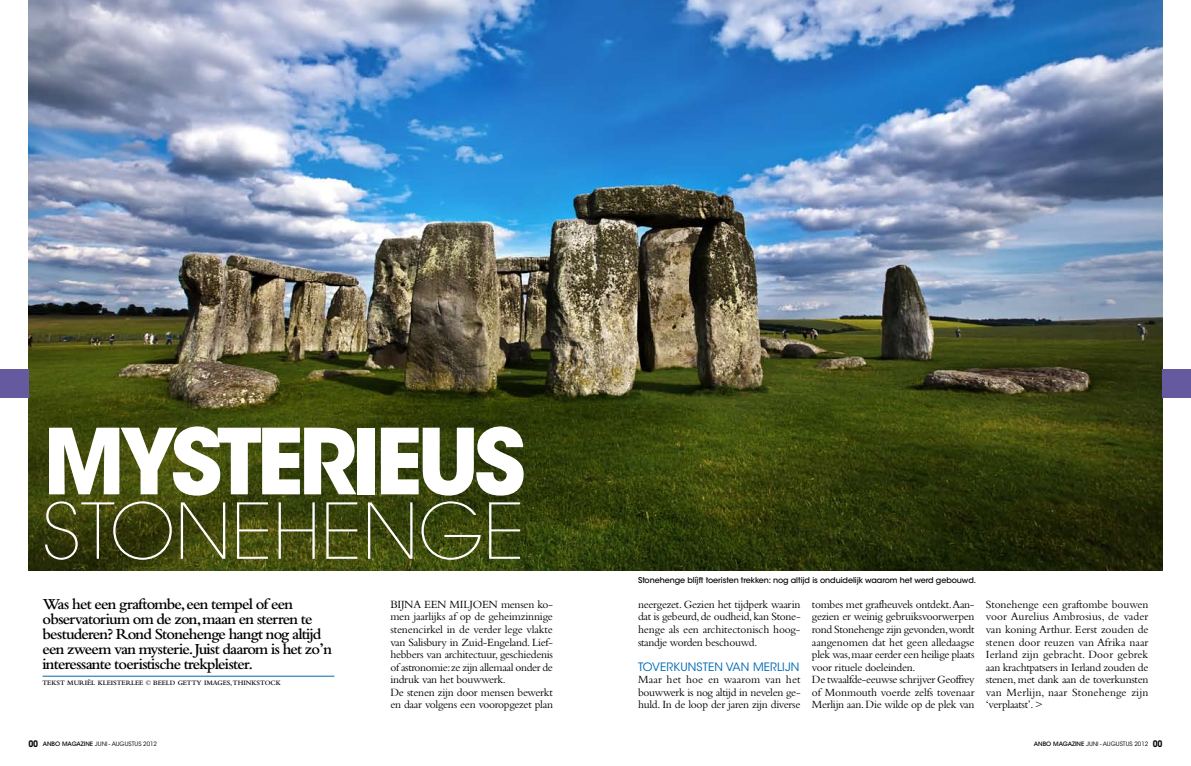
<style>
.page{position:relative;width:1191px;height:766px;background:#fff}
.page>*{position:absolute;margin:0;border:0;box-sizing:border-box;transform-origin:0 0}
.t1{font:700 90px "ITC Avant Garde Std";letter-spacing:-.06em;color:#fff}
.t2{font:200 76.2px "ITC Avant Garde Std";color:#fff}
.t3{font:600 16px/15px "Bembo Std";letter-spacing:-.05em;color:#000}
.t4{font:11.5px/12.5px "Bembo Std";letter-spacing:-.025em;color:#000;text-align:justify}
.t5{font:11.5px "ITC Avant Garde Std";letter-spacing:.01em;color:#006ab2}
.t6{font:500 8px "ITC Avant Garde Std";letter-spacing:-.01em;color:#000}
.t7{font:600 7px "Bembo Std";color:#000}
.t8{font:6px "ITC Avant Garde Std";color:#000}
.s1{font-weight:700;font-stretch:condensed;font-size:9px}
.s2{font-weight:500}
</style>
<div class="page">
<img style="left:28px;top:0;width:1134px;height:570px">
<hr style="left:43px;top:675px;width:291px;height:1px;background:#006ab2">
<div style="left:1162px;top:369px;width:29px;height:28px;background:#655a9f"></div>
<div style="left:0;top:369px;width:28px;height:28px;background:#655a9f"></div>
<h1 class="t1" style="left:43px;top:402px;width:484px">MYSTERIEUS</h1>
<h2 class="t2" style="left:42px;top:486px;width:485px">STONEHENGE</h2>
<h3 class="t3" style="left:43px;top:596px;width:291px">Was het een graftombe, een tempel of een observatorium om de zon, maan en sterren te bestuderen? Rond Stonehenge hangt nog altijd een zweem van mysterie. Juist daarom is het zo’n interessante toeristische trekpleister.</h3>
<p class="t7" style="left:43px;top:678px;width:77px">TEKST Muriël Kleister</p>
<p class="t7" style="left:131px;top:678px;width:58px">lee © BEELD gett</p>
<p class="t7" style="left:196px;top:678px;width:61px">y images , thinkst</p>
<p class="t7" style="left:265px;top:678px;width:16px">ock</p>
<p class="t4" style="left:390px;top:597px;width:164px;text-align:left">Bijna een miljoen mensen ko&shy;men jaarlijks af op de geheimzinnige stenencirkel in de verder lege vlakte van Salisbury in Zuid-Engeland. Lief&shy;hebbers van architectuur, geschiedenis of astronomie: ze zijn allemaal onder de indruk van het bouwwerk.<br>De stenen zijn door mensen bewerkt en daar volgens een vooropgezet plan</p>
<p class="t6" style="left:638px;top:575px;width:339px">Stonehenge blíjft toeristen trekken: nog altijd is onduidelijk waarom het werd gebouwd.</p>
<p class="t4" style="left:638px;top:597px;width:164px">neergezet. Gezien het tijdperk waarin dat is gebeurd, de oudheid, kan Stone&shy;henge als een architectonisch hoog&shy;standje worden beschouwd.</p>
<p class="t5" style="left:638px;top:659px;width:163px">TOVERKUNSTEN VAN MERLIJN</p>
<p class="t4" style="left:638px;top:672px;width:164px">Maar het hoe en waarom van het bouwwerk is nog altijd in nevelen ge&shy;huld. In de loop der jaren zijn diverse</p>
<p class="t4" style="left:812px;top:597px;width:164px;text-align:left">tombes met grafheuvels ontdekt.Aan&shy;gezien er weinig gebruiksvoorwerpen rond Stonehenge zijn gevonden, wordt aangenomen dat het geen alledaagse plek was, maar eerder een heilige plaats voor rituele doeleinden.<br>De twaalfde-eeuwse schrijver Geoffrey of Monmouth voerde zelfs tovenaar Merlijn aan. Die wilde op de plek van</p>
<p class="t4" style="left:985px;top:597px;width:164px">Stonehenge een graftombe bouwen voor Aurelius Ambrosius, de vader van koning Arthur. Eerst zouden de stenen door reuzen van Afrika naar Ierland zijn gebracht. Door gebrek aan krachtpatsers in Ierland zouden de stenen, met dank aan de toverkunsten van Merlijn, naar Stonehenge zijn ‘verplaatst’. &gt;</p>
<p class="t8" style="left:28px;top:740px;width:130px"><span class="s1">00</span> <span class="s2">ANBO Magazine</span> JUNI - AUGUSTUS 2012</p>
<p class="t8" style="left:1033px;top:740px;width:130px"><span class="s2">ANBO Magazine</span> JUNI - AUGUSTUS 2012 <span class="s1">00</span></p>
</div>
